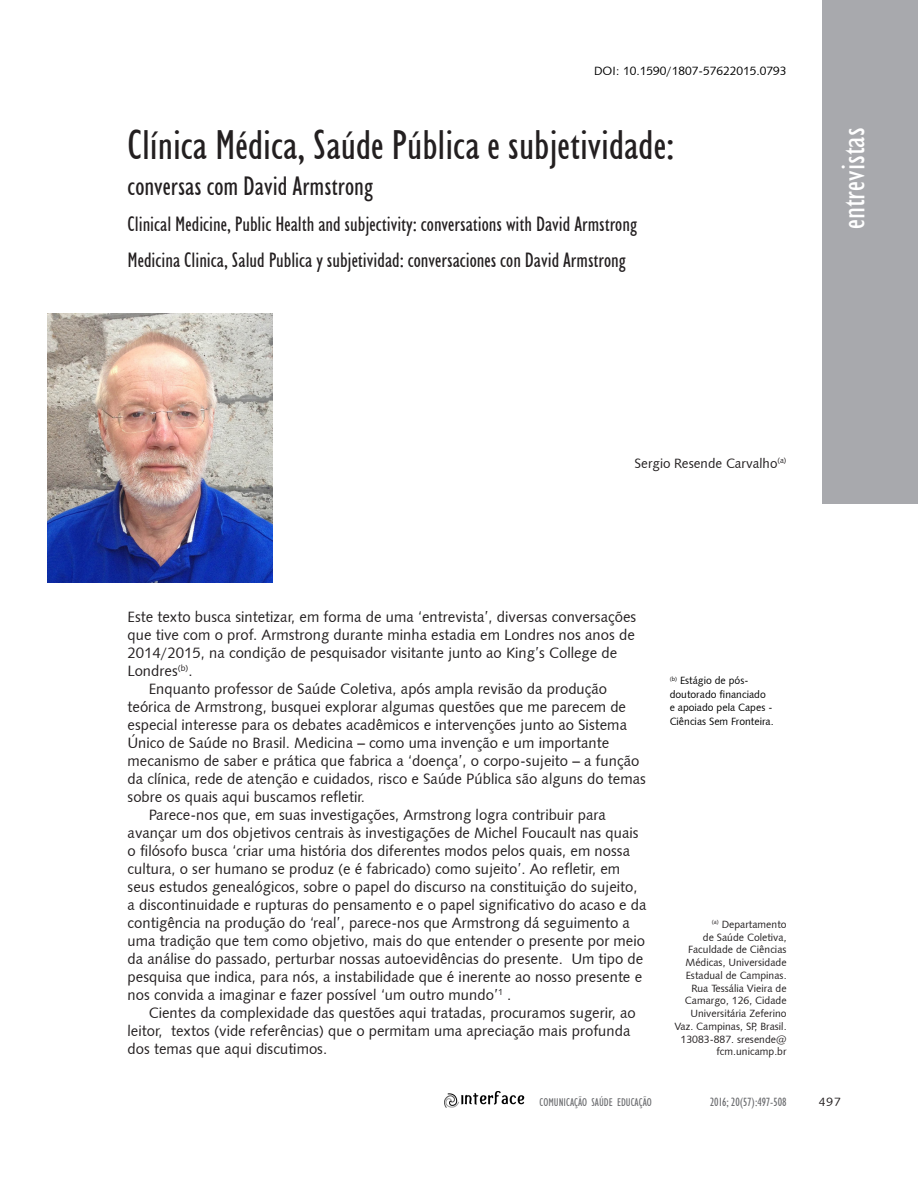
<style>
.page{position:relative;width:918px;height:1188px;background:#fff}
.page>*{position:absolute;margin:0;border:0;box-sizing:border-box;transform-origin:0 0}
.t1{font:condensed 42px "Humanist 521 BT";color:#231f20}
.t2{font:condensed 33px "Humanist 521 BT";color:#fff}
.t3{font:condensed 27px "Humanist 521 BT";color:#231f20}
.t4{font:condensed 21px/36px "Humanist 521 BT";color:#231f20}
.t5{font:15px "Humanist 531 BT Roman A";color:#231f20}
.t6{font:13.5px "Humanist 531 BT Roman A";color:#231f20}
.t7{font:12px "Humanist 531 BT Roman A";color:#000}
.t8{font:condensed 12px "Humanist 521 BT";color:#6c6d70}
.t9{font:12px "Humanist 531 BT Roman A";color:#231f20}
.t10{font:condensed 11.25px "Humanist 521 BT";color:#6c6d70}
.t11{font:10.5px/12.8px "Humanist 531 BT Roman A";color:#231f20;text-align:right}
.t12{font:10.5px/13.5px "Humanist 531 BT Roman A";color:#000}
</style>
<div class="page">
<img style="left:445px;top:1091px;width:80px;height:17px">
<div style="left:823px;top:0;width:95px;height:503px;background:#a8a9ad"></div>
<img style="left:47px;top:313px;width:225px;height:270px">
<p class="t7" style="left:594px;top:63px;width:194px">DOI: 10.1590/1807-57622015.0793</p>
<h1 class="t1" style="left:128px;top:121px;width:549px">Clínica Médica, Saúde Pública e subjetividade:</h1>
<h3 class="t3" style="left:128px;top:171px;width:247px">conversas com David Armstrong</h3>
<h3 class="t4" style="left:128px;top:206px;width:511px">Clinical Medicine, Public Health and subjectivity: conversations with David Armstrong<br>Medicina Clinica, Salud Publica y subjetividad: conversaciones con David Armstrong</h3>
<h2 class="t2" style="left:834px;top:229px;width:103px;rotate:-90deg">entrevistas</h2>
<p class="t6" style="left:635px;top:454px;width:153px">Sergio Resende Carvalho<sup>(a)</sup></p>
<p class="t5" style="left:128px;top:608px;width:510px">Este texto busca sintetizar, em forma de uma ‘entrevista’, diversas conversações</p>
<p class="t5" style="left:128px;top:626px;width:509px">que tive com o prof. Armstrong durante minha estadia em Londres nos anos de</p>
<p class="t5" style="left:128px;top:644px;width:491px">2014/2015, na condição de pesquisador visitante junto ao King’s College de</p>
<p class="t5" style="left:128px;top:662px;width:67px">Londres<sup>(b)</sup>.</p>
<p class="t5" style="left:149px;top:680px;width:460px">Enquanto professor de Saúde Coletiva, após ampla revisão da produção</p>
<p class="t5" style="left:128px;top:698px;width:500px">teórica de Armstrong, busquei explorar algumas questões que me parecem de</p>
<p class="t5" style="left:128px;top:716px;width:501px">especial interesse para os debates acadêmicos e intervenções junto ao Sistema</p>
<p class="t5" style="left:128px;top:734px;width:483px">Único de Saúde no Brasil. Medicina – como uma invenção e um importante</p>
<p class="t5" style="left:128px;top:752px;width:513px">mecanismo de saber e prática que fabrica a ‘doença’, o corpo-sujeito – a função</p>
<p class="t5" style="left:128px;top:770px;width:520px">da clínica, rede de atenção e cuidados, risco e Saúde Pública são alguns do temas</p>
<p class="t5" style="left:128px;top:788px;width:239px">sobre os quais aqui buscamos refletir.</p>
<p class="t5" style="left:149px;top:806px;width:459px">Parece-nos que, em suas investigações, Armstrong logra contribuir para</p>
<p class="t5" style="left:128px;top:824px;width:513px">avançar um dos objetivos centrais às investigações de Michel Foucault nas quais</p>
<p class="t5" style="left:128px;top:842px;width:504px">o filósofo busca ‘criar uma história dos diferentes modos pelos quais, em nossa</p>
<p class="t5" style="left:128px;top:860px;width:494px">cultura, o ser humano se produz (e é fabricado) como sujeito’. Ao refletir, em</p>
<p class="t5" style="left:128px;top:878px;width:512px">seus estudos genealógicos, sobre o papel do discurso na constituição do sujeito,</p>
<p class="t5" style="left:128px;top:896px;width:521px">a discontinuidade e rupturas do pensamento e o papel significativo do acaso e da</p>
<p class="t5" style="left:128px;top:914px;width:504px">contigência na produção do ‘real’, parece-nos que Armstrong dá seguimento a</p>
<p class="t5" style="left:128px;top:932px;width:519px">uma tradição que tem como objetivo, mais do que entender o presente por meio</p>
<p class="t5" style="left:128px;top:950px;width:517px">da análise do passado, perturbar nossas autoevidências do presente. Um tipo de</p>
<p class="t5" style="left:128px;top:968px;width:516px">pesquisa que indica, para nós, a instabilidade que é inerente ao nosso presente e</p>
<p class="t5" style="left:128px;top:986px;width:385px">nos convida a imaginar e fazer possível ‘um outro mundo’<sup>1</sup> .</p>
<p class="t5" style="left:149px;top:1004px;width:488px">Cientes da complexidade das questões aqui tratadas, procuramos sugerir, ao</p>
<p class="t5" style="left:128px;top:1022px;width:504px">leitor, textos (vide referências) que o permitam uma apreciação mais profunda</p>
<p class="t5" style="left:128px;top:1040px;width:201px">dos temas que aqui discutimos.</p>
<p class="t12" style="left:670px;top:673px;width:106px"><sup>(</sup><sup>b)</sup> Estágio de pós&shy;doutorado financiado e apoiado pela Capes -<br>Ciências Sem Fronteira.</p>
<p class="t11" style="left:674px;top:918px;width:114px"><sup>(a)</sup> Departamento<br>de Saúde Coletiva,<br>Faculdade de Ciências<br>Médicas, Universidade<br>Estadual de Campinas.<br>Rua Tessália Vieira de<br>Camargo, 126, Cidade<br>Universitária Zeferino<br>Vaz. Campinas, SP, Brasil.<br>13083-887. sresende@ fcm.unicamp.br</p>
<p class="t10" style="left:540px;top:1095px;width:114px">COMUNICAÇÃO SAÚDE EDUCAÇÃO</p>
<p class="t8" style="left:710px;top:1095px;width:78px">2016; 20(57):497-508</p>
<p class="t9" style="left:819px;top:1094px;width:23px">497</p>
</div>
